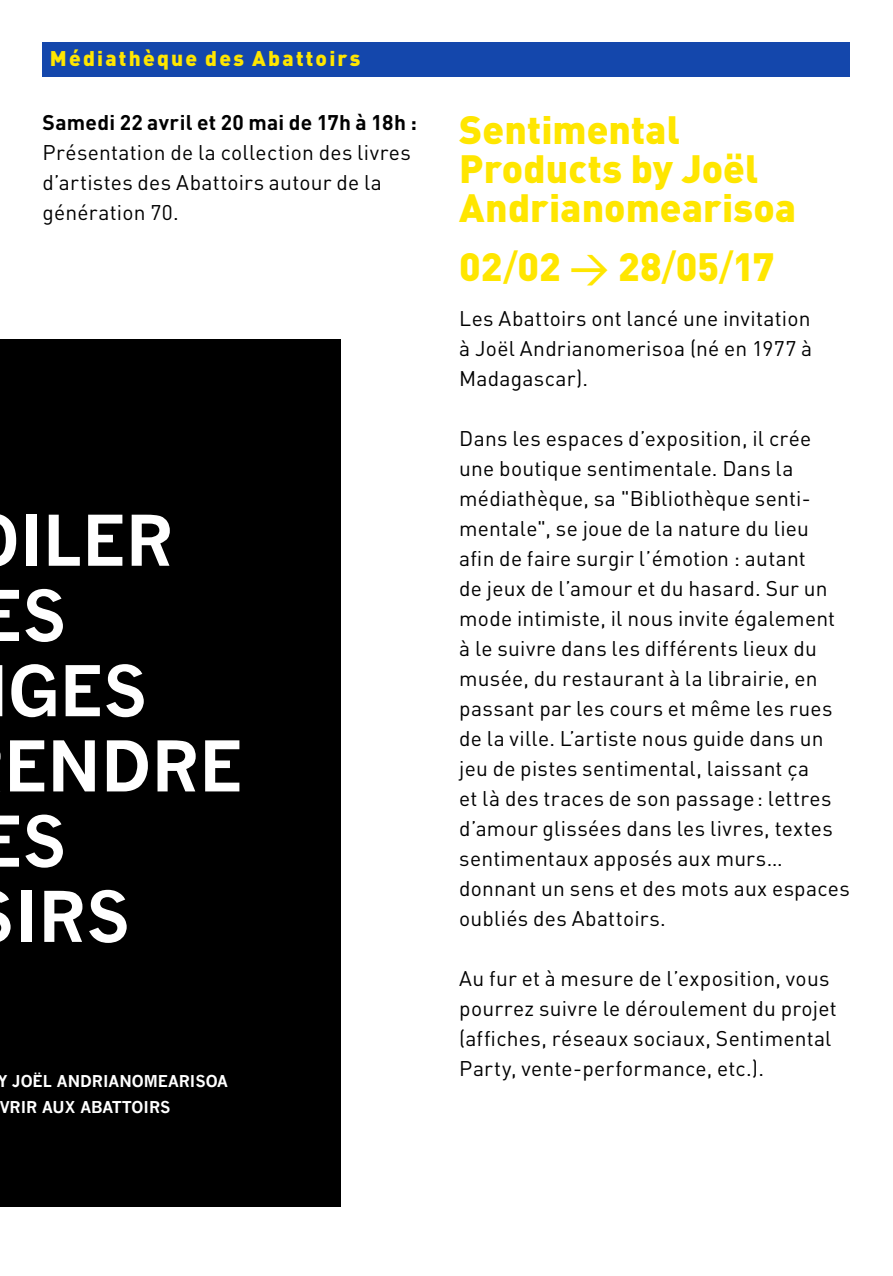
<style>
.page{position:relative;width:893px;height:1276px;background:#fff}
.page>*{position:absolute;margin:0;border:0;box-sizing:border-box;transform-origin:0 0}
.t1{font:700 68.4px "News Gothic";color:#fff}
.DATE{font:900 39px/39px "DIN";color:#ffe600}
.NOIR{font:21px/30px "DIN";letter-spacing:.01em;color:#000}
.t2{font:900 21px "DIN";letter-spacing:.105em;color:#ffe600}
.t3{font:700 15.9px "News Gothic";color:#fff}
.s1{font-weight:700}
.s2{font-weight:500}
</style>
<div class="page">
<div style="left:0;top:339px;width:341px;height:867px;background:#000"></div>
<div style="left:43px;top:43px;width:807px;height:34px;background:#1447ac"></div>
<p class="t2" style="left:50px;top:44px;width:312px">Médiathèque des Abattoirs</p>
<p class="NOIR" style="left:43px;top:107px;width:376px"><span class="s1">Samedi 22 avril et 20 mai de 17h à 18h :<br></span>Présentation de la collection des livres d’artistes des Abattoirs autour de la génération 70.</p>
<p class="DATE" style="left:459px;top:109px;width:338px">Sentimental<br>Products by Joël<br>Andrianomearisoa</p>
<p class="DATE" style="left:459px;top:245px;width:317px">02<span class="s2">/</span>02 <span class="s2">&gt;</span> 28<span class="s2">/</span>05<span class="s2">/</span>17</p>
<p class="NOIR" style="left:459px;top:302px;width:355px;text-align:justify">Les Abattoirs ont lancé une invitation à Joël Andrianomerisoa (né en 1977 à Madagascar).</p>
<p class="NOIR" style="left:459px;top:422px;width:392px">Dans les espaces d’exposition, il crée une boutique sentimentale. Dans la médiathèque, sa "Bibliothèque senti&shy;mentale", se joue de la nature du lieu<br>afin de faire surgir l’émotion : autant<br>de jeux de l’amour et du hasard. Sur un mode intimiste, il nous invite également à le suivre dans les différents lieux du musée, du restaurant à la librairie, en passant par les cours et même les rues de la ville. L’artiste nous guide dans un jeu de pistes sentimental, laissant ça<br>et là des traces de son passage: lettres d’amour glissées dans les livres, textes sentimentaux apposés aux murs… donnant un sens et des mots aux espaces oubliés des Abattoirs.</p>
<h1 class="t1" style="left:19px;top:499px;width:155px">ILER</h1>
<h1 class="t1" style="left:-21px;top:574px;width:90px">ES</h1>
<h1 class="t1" style="left:8px;top:649px;width:141px">GES</h1>
<h1 class="t1" style="left:4px;top:724px;width:240px">ENDRE</h1>
<h1 class="t1" style="left:-21px;top:800px;width:90px">ES</h1>
<h1 class="t1" style="left:15px;top:875px;width:118px">IRS</h1>
<p class="t3" style="left:-3px;top:1071px;width:233px">Y JOËL ANDRIANOMEARISOA</p>
<p class="t3" style="left:0;top:1097px;width:173px">VRIR AUX ABATTOIRS</p>
<p class="NOIR" style="left:459px;top:962px;width:379px">Au fur et à mesure de l’exposition, vous pourrez suivre le déroulement du projet (affiches, réseaux sociaux, Sentimental Party, vente-performance, etc.).</p>
</div>
